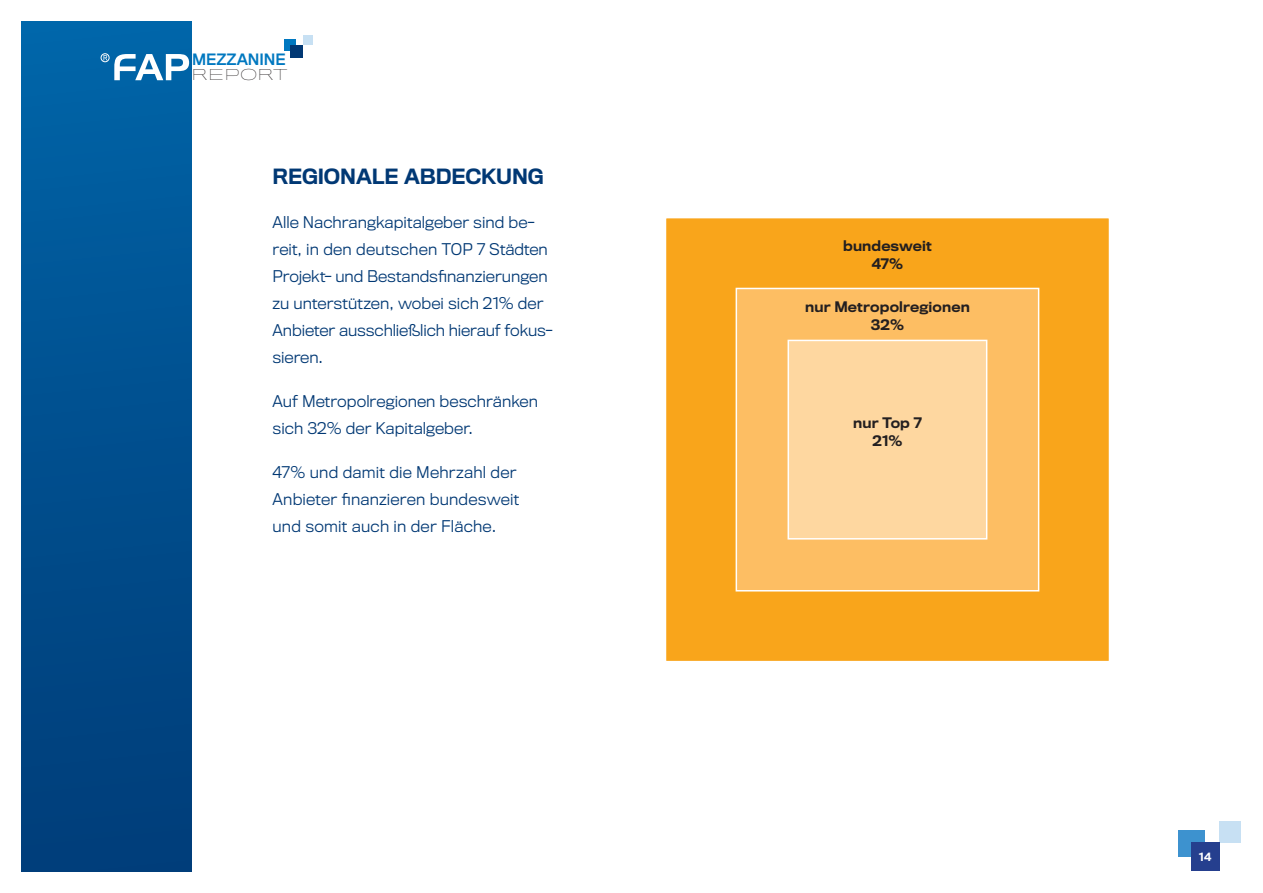
<style>
.page{position:relative;width:1263px;height:893px;background:#fff}
.page>*{position:absolute;margin:0;border:0;box-sizing:border-box;transform-origin:0 0}
.t1{font:500 19.5px "Titling Gothic FB Normal";letter-spacing:-.01em;color:#013874}
.t2{font:300 15px/27px "Titling Gothic FB Normal";letter-spacing:.005em;color:#013874}
.t3{font:14.55px "Titling Gothic FB Normal Standard";color:#0078c0}
.t4{font:100 14.1px "Titling Gothic FB Extended";color:#231f20}
.t5{font:500 13.5px/18px "Titling Gothic FB Normal";letter-spacing:.01em;color:#231f20;text-align:center}
.t6{font:500 10.5px "Titling Gothic FB Normal";color:#fff}
</style>
<div class="page">
<div style="left:1178px;top:830px;width:26px;height:26px;background:#3d92cf"></div>
<div style="left:1219px;top:821px;width:22px;height:22px;background:#c7e0f3"></div>
<div style="left:1191px;top:843px;width:28px;height:28px;background:#253f8e"></div>
<div style="left:21px;top:21px;width:170px;height:851px;background:linear-gradient(to bottom,#0064a8,#003b77)"></div>
<div style="left:284px;top:39px;width:12px;height:12px;background:#0078c0"></div>
<div style="left:303px;top:36px;width:9px;height:9px;background:#c7e0f3"></div>
<div style="left:290px;top:45px;width:13px;height:13px;background:#013874"></div>
<svg style="left:114px;top:54px;width:75px;height:26px"></svg>
<svg style="left:104px;top:55px;width:3px;height:5px"></svg>
<div style="left:101px;top:53px;width:8px;height:9px;border:1px solid #fff;border-radius:50%"></div>
<div style="left:665px;top:218px;width:444px;height:444px;background:#f9a51b"></div>
<div style="left:665px;top:217px;width:445px;height:445px;border:2px solid #fff"></div>
<div style="left:736px;top:288px;width:303px;height:303px;background:#fdbe63"></div>
<div style="left:735px;top:288px;width:304px;height:303px;border:2px solid #fff"></div>
<div style="left:788px;top:340px;width:199px;height:199px;background:#fed7a0"></div>
<div style="left:787px;top:340px;width:200px;height:200px;border:2px solid #fff"></div>
<p class="t3" style="left:192px;top:52px;width:95px">MEZZANINE</p>
<p class="t4" style="left:191px;top:67px;width:98px">REPORT</p>
<h1 class="t1" style="left:273px;top:168px;width:272px">REGIONALE ABDECKUNG</h1>
<p class="t2" style="left:273px;top:209px;width:282px">Alle Nachrangkapitalgeber sind be&shy;reit, in den deutschen TOP 7 Städten<br>Projekt- und Bestandsfinanzierungen zu unterstützen, wobei sich 21% der<br>Anbieter ausschließlich hierauf fokus&shy;sieren.</p>
<p class="t2" style="left:273px;top:388px;width:267px">Auf Metropolregionen beschränken sich 32% der Kapitalgeber.</p>
<p class="t2" style="left:273px;top:459px;width:248px">47% und damit die Mehrzahl der<br>Anbieter finanzieren bundesweit und somit auch in der Fläche.</p>
<p class="t5" style="left:843px;top:238px;width:90px">bundesweit<br>47%</p>
<p class="t5" style="left:805px;top:299px;width:166px">nur Metropolregionen<br>32%</p>
<p class="t5" style="left:853px;top:415px;width:70px">nur Top 7<br>21%</p>
<p class="t6" style="left:1199px;top:852px;width:14px">14</p>
</div>
